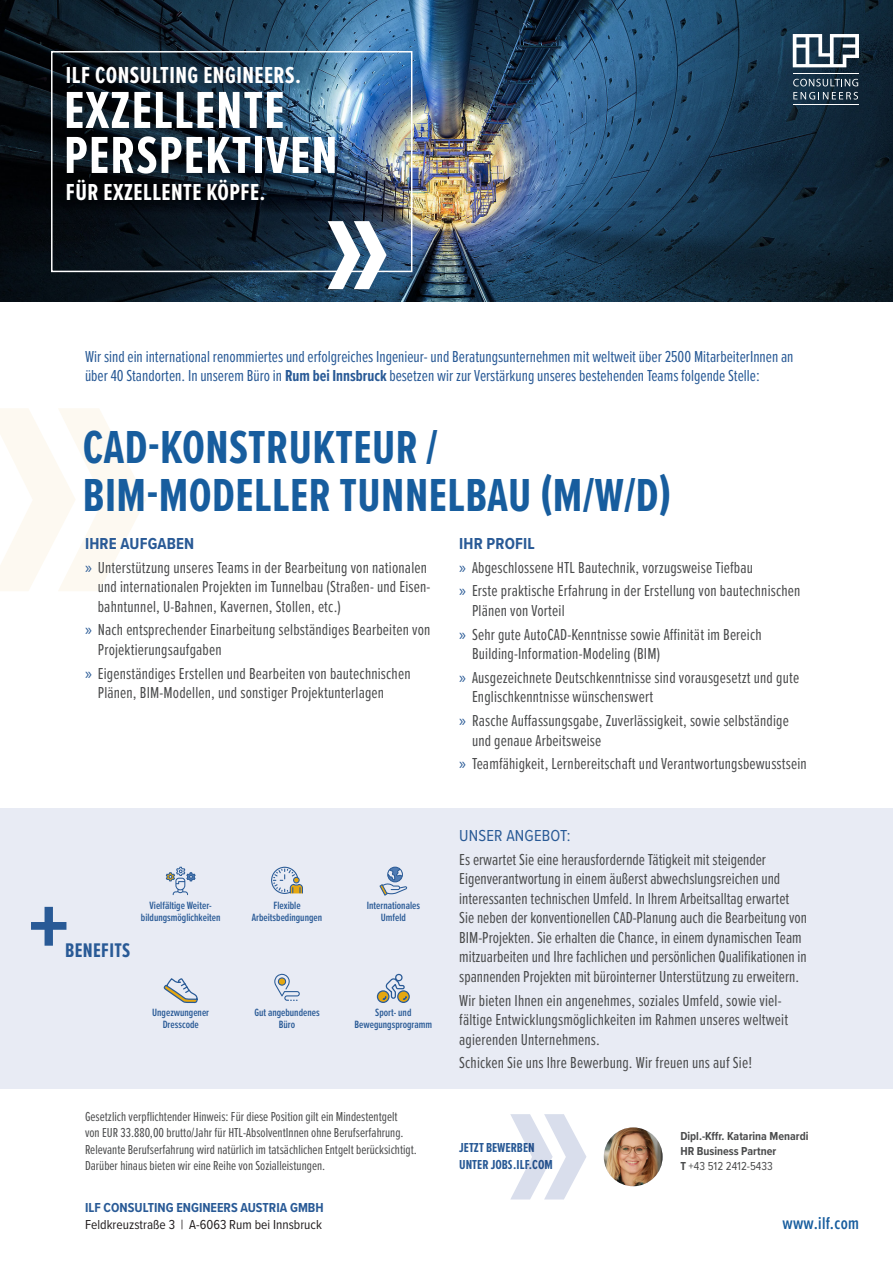
<style>
.page{position:relative;width:893px;height:1263px;background:#fff}
.page>*{position:absolute;margin:0;border:0;box-sizing:border-box;transform-origin:0 0}
.t1{font:700 54px "Proxima Nova Ex Cn";letter-spacing:.02em;color:#fff}
.t2{font:700 48px/48px "Proxima Nova Ex Cn";letter-spacing:.01em;color:#175d9e}
.t3{font:700 24px "Proxima Nova Ex Cn";letter-spacing:.02em;color:#fff}
.t4{font:700 20.4px "Proxima Nova Ex Cn";letter-spacing:.02em;color:#295a96}
.Text{font:600 17.7px "Proxima Nova Ex Cn";letter-spacing:.02em;color:#175d9e}
.t5{font:16.5px/19.5px "Proxima Nova Ex Cn";letter-spacing:.01em;color:#4b4c4d}
.t6{font:16.5px/19.5px "Proxima Nova Ex Cn";color:#295a96}
.t7{font:700 16.5px "Proxima Nova Cond";letter-spacing:.01em;color:#295a96}
.t8{font:16.5px "Proxima Nova Cond";letter-spacing:.01em;color:#295a96}
.t9{font:13.5px/16.5px "Proxima Nova Ex Cn";color:#4b4c4d}
.t10{font:13.5px/16.5px "Proxima Nova Cond";color:#231f20}
.Lead_Text{font:700 13.5px "Proxima Nova Ex Cn";color:#295a96}
.t11{font:700 12px "Proxima Nova Cond";color:#4b4c4d}
.t12{font:12px "Proxima Nova Cond";color:#4b4c4d}
.t13{font:600 10.95px/11.4px "Proxima Nova Ex Cn";color:#295a96;text-align:center}
.s1{font-weight:700}
.s2{font-family:"Myriad Pro";color:#295a96}
.s3{font-weight:700;color:#295a96}
</style>
<div class="page">
<div style="left:0;top:808px;width:893px;height:281px;background:#e8ebf4"></div>
<svg style="left:0;top:408px;width:146px;height:183px"></svg>
<img style="left:0;top:0;width:893px;height:302px">
<hr style="left:793px;top:73px;width:66px;height:1px;background:#fff">
<hr style="left:793px;top:104px;width:66px;height:1px;background:#fff">
<svg style="left:793px;top:34px;width:66px;height:33px"></svg>
<svg style="left:793px;top:79px;width:65px;height:7px"></svg>
<svg style="left:793px;top:92px;width:65px;height:8px"></svg>
<svg style="left:328px;top:221px;width:59px;height:68px"></svg>
<div style="left:51px;top:51px;width:361px;height:221px;border:2px solid #fff"></div>
<svg style="left:510px;top:1114px;width:76px;height:85px"></svg>
<img style="left:604px;top:1127px;width:59px;height:59px;border-radius:29px">
<svg style="left:31px;top:907px;width:35px;height:39px"></svg>
<svg style="left:166px;top:867px;width:30px;height:28px"></svg>
<svg style="left:379px;top:867px;width:28px;height:29px"></svg>
<svg style="left:271px;top:867px;width:32px;height:27px"></svg>
<svg style="left:376px;top:973px;width:34px;height:30px"></svg>
<svg style="left:163px;top:978px;width:35px;height:26px"></svg>
<svg style="left:274px;top:974px;width:26px;height:27px"></svg>
<p class="t3" style="left:66px;top:58px;width:237px">ILF CONSULTING ENGINEERS.</p>
<p class="t1" style="left:64px;top:71px;width:222px">EXZELLENTE</p>
<p class="t1" style="left:64px;top:116px;width:275px">PERSPEKTIVEN</p>
<p class="t3" style="left:66px;top:175px;width:201px">FÜR EXZELLENTE KÖPFE.</p>
<p class="t6" style="left:85px;top:346px;width:710px">Wir sind ein international renommiertes und erfolgreiches Ingenieur- und Beratungsunternehmen mit weltweit über 2500 MitarbeiterInnen an über 40 Standorten. In unserem Büro in <span class="s1">Rum bei Innsbruck</span> besetzen wir zur Verstärkung unseres bestehenden Teams folgende Stelle:</p>
<p class="t2" style="left:83px;top:422px;width:590px">CAD-KONSTRUKTEUR /<br>BIM-MODELLER TUNNELBAU (M/W/D)</p>
<p class="t7" style="left:85px;top:531px;width:111px">IHRE AUFGABEN</p>
<p class="t5" style="left:98px;top:557px;width:334px;text-indent:-13px"><span class="s2">»</span> Unterstützung unseres Teams in der Bearbeitung von nationalen und internationalen Projekten im Tunnelbau (Straßen- und Eisen&shy;bahntunnel, U-Bahnen, Kavernen, Stollen, etc.)</p>
<p class="t5" style="left:98px;top:619px;width:334px;text-indent:-13px"><span class="s2">»</span> Nach entsprechender Einarbeitung selbständiges Bearbeiten von<br>Projektierungsaufgaben</p>
<p class="t5" style="left:98px;top:663px;width:314px;text-indent:-13px"><span class="s2">»</span> Eigenständiges Erstellen und Bearbeiten von bautechnischen<br>Plänen, BIM-Modellen, und sonstiger Projektunterlagen</p>
<p class="t4" style="left:65px;top:935px;width:67px">BENEFITS</p>
<p class="t13" style="left:141px;top:900px;width:81px">Vielfältige Weiter&shy;bildungsmöglichkeiten</p>
<p class="t13" style="left:367px;top:900px;width:55px">Internationales</p>
<p class="t13" style="left:273px;top:900px;width:29px">Flexible</p>
<p class="t13" style="left:252px;top:911px;width:72px">Arbeitsbedingungen</p>
<p class="t13" style="left:381px;top:911px;width:27px">Umfeld</p>
<p class="t13" style="left:152px;top:1007px;width:59px">Ungezwungener</p>
<p class="t13" style="left:163px;top:1018px;width:38px">Dresscode</p>
<p class="t13" style="left:254px;top:1007px;width:67px">Gut angebundenes</p>
<p class="t13" style="left:279px;top:1018px;width:18px">Büro</p>
<p class="t13" style="left:355px;top:1007px;width:79px">Sport- und<br>Bewegungsprogramm</p>
<p class="t9" style="left:85px;top:1107px;width:333px">Gesetzlich verpflichtender Hinweis: Für diese Position gilt ein Mindestentgelt<br>von EUR 33.880,00 brutto/Jahr für HTL-AbsolventInnen ohne Berufserfahrung.<br>Relevante Berufserfahrung wird natürlich im tatsächlichen Entgelt berücksichtigt.<br>Darüber hinaus bieten wir eine Reihe von Sozialleistungen.</p>
<p class="t10" style="left:85px;top:1199px;width:240px"><span class="s3">ILF CONSULTING ENGINEERS AUSTRIA GMBH<br></span>Feldkreuzstraße 3 | A-6063 Rum bei Innsbruck</p>
<p class="t7" style="left:459px;top:531px;width:77px">IHR PROFIL</p>
<p class="t5" style="left:459px;top:557px;width:295px"><span class="s2">»</span> Abgeschlossene HTL Bautechnik, vorzugsweise Tiefbau</p>
<p class="t5" style="left:472px;top:580px;width:330px;text-indent:-13px"><span class="s2">»</span> Erste praktische Erfahrung in der Erstellung von bautechnischen<br>Plänen von Vorteil</p>
<p class="t5" style="left:472px;top:624px;width:291px;text-indent:-13px"><span class="s2">»</span> Sehr gute AutoCAD-Kenntnisse sowie Affinität im Bereich<br>Building-Information-Modeling (BIM)</p>
<p class="t5" style="left:472px;top:667px;width:329px;text-indent:-13px"><span class="s2">»</span> Ausgezeichnete Deutschkenntnisse sind vorausgesetzt und gute<br>Englischkenntnisse wünschenswert</p>
<p class="t5" style="left:472px;top:710px;width:318px;text-indent:-13px"><span class="s2">»</span> Rasche Auffassungsgabe, Zuverlässigkeit, sowie selbständige und genaue Arbeitsweise</p>
<p class="t5" style="left:459px;top:753px;width:349px"><span class="s2">»</span> Teamfähigkeit, Lernbereitschaft und Verantwortungsbewusstsein</p>
<p class="t8" style="left:459px;top:823px;width:113px">UNSER ANGEBOT:</p>
<p class="t5" style="left:459px;top:849px;width:349px">Es erwartet Sie eine herausfordernde Tätigkeit mit steigender Eigenverantwortung in einem äußerst abwechslungsreichen und interessanten technischen Umfeld. In Ihrem Arbeitsalltag erwartet Sie neben der konventionellen CAD-Planung auch die Bearbeitung von BIM-Projekten. Sie erhalten die Chance, in einem dynamischen Team mitzuarbeiten und Ihre fachlichen und persönlichen Qualifikationen in spannenden Projekten mit bürointerner Unterstützung zu erweitern.</p>
<p class="t5" style="left:459px;top:990px;width:330px">Wir bieten Ihnen ein angenehmes, soziales Umfeld, sowie viel&shy;fältige Entwicklungsmöglichkeiten im Rahmen unseres weltweit agierenden Unternehmens.</p>
<p class="t5" style="left:459px;top:1052px;width:294px">Schicken Sie uns Ihre Bewerbung. Wir freuen uns auf Sie!</p>
<p class="Lead_Text" style="left:459px;top:1138px;width:77px">JETZT BEWERBEN</p>
<p class="Lead_Text" style="left:459px;top:1155px;width:95px">UNTER JOBS.ILF.COM</p>
<p class="t11" style="left:680px;top:1127px;width:130px">Dipl.-Kffr. Katarina Menardi</p>
<p class="t11" style="left:680px;top:1142px;width:97px">HR Business Partner</p>
<p class="t12" style="left:680px;top:1157px;width:94px"><span class="s1">T</span> +43 512 2412-5433</p>
<p class="Text" style="left:782px;top:1210px;width:78px">www.ilf.com</p>
</div>
